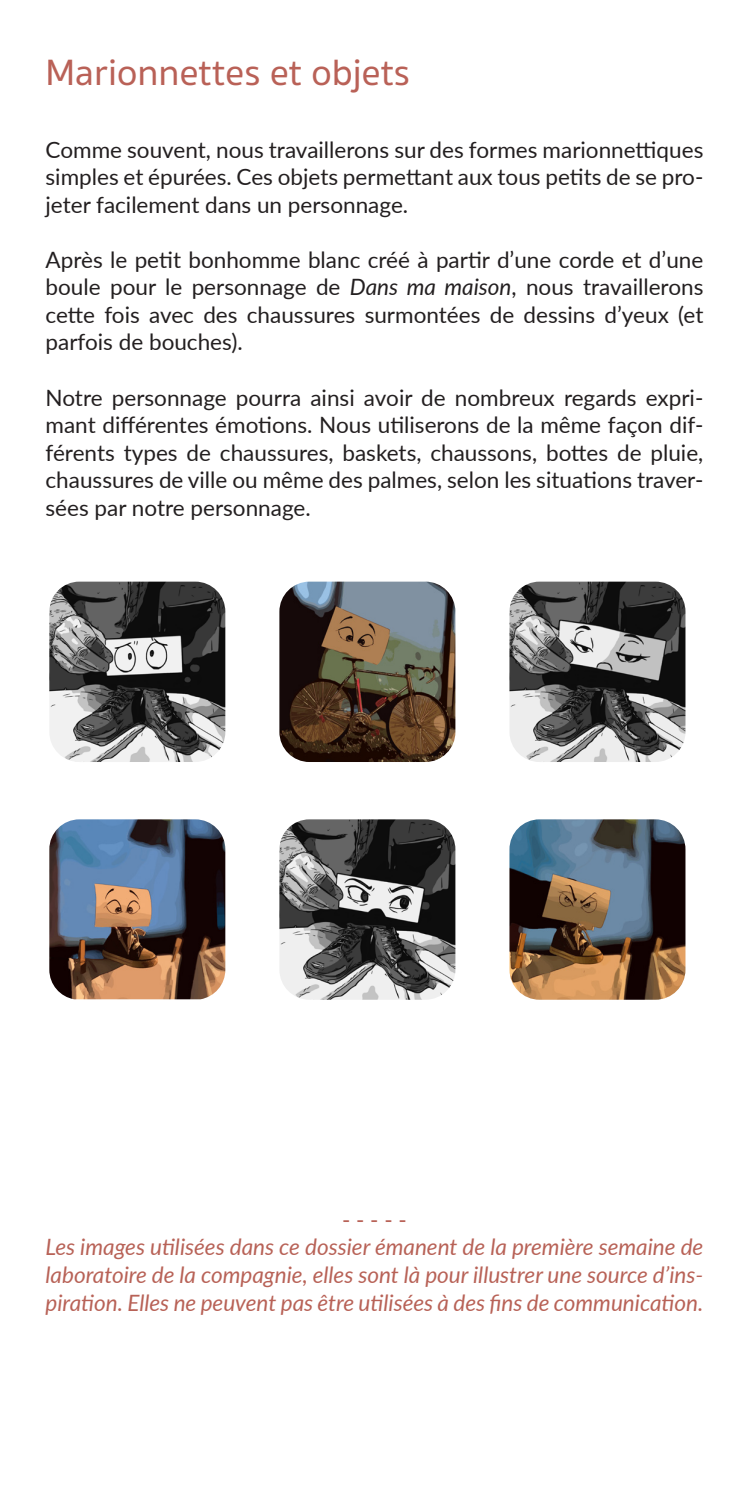
<style>
.page{position:relative;width:749px;height:1489px;background:#fff}
.page>*{position:absolute;margin:0;border:0;box-sizing:border-box;transform-origin:0 0}
.chapeau{font:500 37.5px "Sukhumvit Set";color:#b96157}
.chapeau-2{font:22.5px/27.5px "Lato";color:#231f20;text-align:justify}
.chapeau-3{font:italic 22.5px/27.5px "Lato";color:#b86257;text-align:justify}
.chapeau-4{font:22.5px "Lato";color:#b86257}
.s1{font-style:italic}
</style>
<div class="page">
<img style="left:49px;top:581px;width:176px;height:181px">
<img style="left:509px;top:581px;width:176px;height:181px">
<img style="left:279px;top:819px;width:176px;height:180px">
<img style="left:49px;top:819px;width:176px;height:180px">
<img style="left:279px;top:581px;width:176px;height:181px">
<img style="left:509px;top:819px;width:176px;height:180px">
<p class="chapeau" style="left:46px;top:47px;width:366px">Marionnettes et objets</p>
<p class="chapeau-2" style="left:46px;top:135px;width:659px">Comme souvent, nous travaillerons sur des formes marionnettiques simples et épurées. Ces objets permettant aux tous petits de se pro&shy;jeter facilement dans un personnage.</p>
<p class="chapeau-2" style="left:46px;top:245px;width:659px">Après le petit bonhomme blanc créé à partir d’une corde et d’une boule pour le personnage de <span class="s1">Dans ma maison</span>, nous travaillerons cette fois avec des chaussures surmontées de dessins d’yeux (et parfois de bouches).</p>
<p class="chapeau-2" style="left:46px;top:382px;width:659px">Notre personnage pourra ainsi avoir de nombreux regards expri&shy;mant différentes émotions. Nous utiliserons de la même façon dif&shy;férents types de chaussures, baskets, chaussons, bottes de pluie, chaussures de ville ou même des palmes, selon les situations traver&shy;sées par notre personnage.</p>
<p class="chapeau-4" style="left:342px;top:1203px;width:66px">- - - - -</p>
<p class="chapeau-3" style="left:46px;top:1232px;width:659px">Les images utilisées dans ce dossier émanent de la première semaine de laboratoire de la compagnie, elles sont là pour illustrer une source d’ins&shy;piration. Elles ne peuvent pas être utilisées à des fins de communication.</p>
</div>
